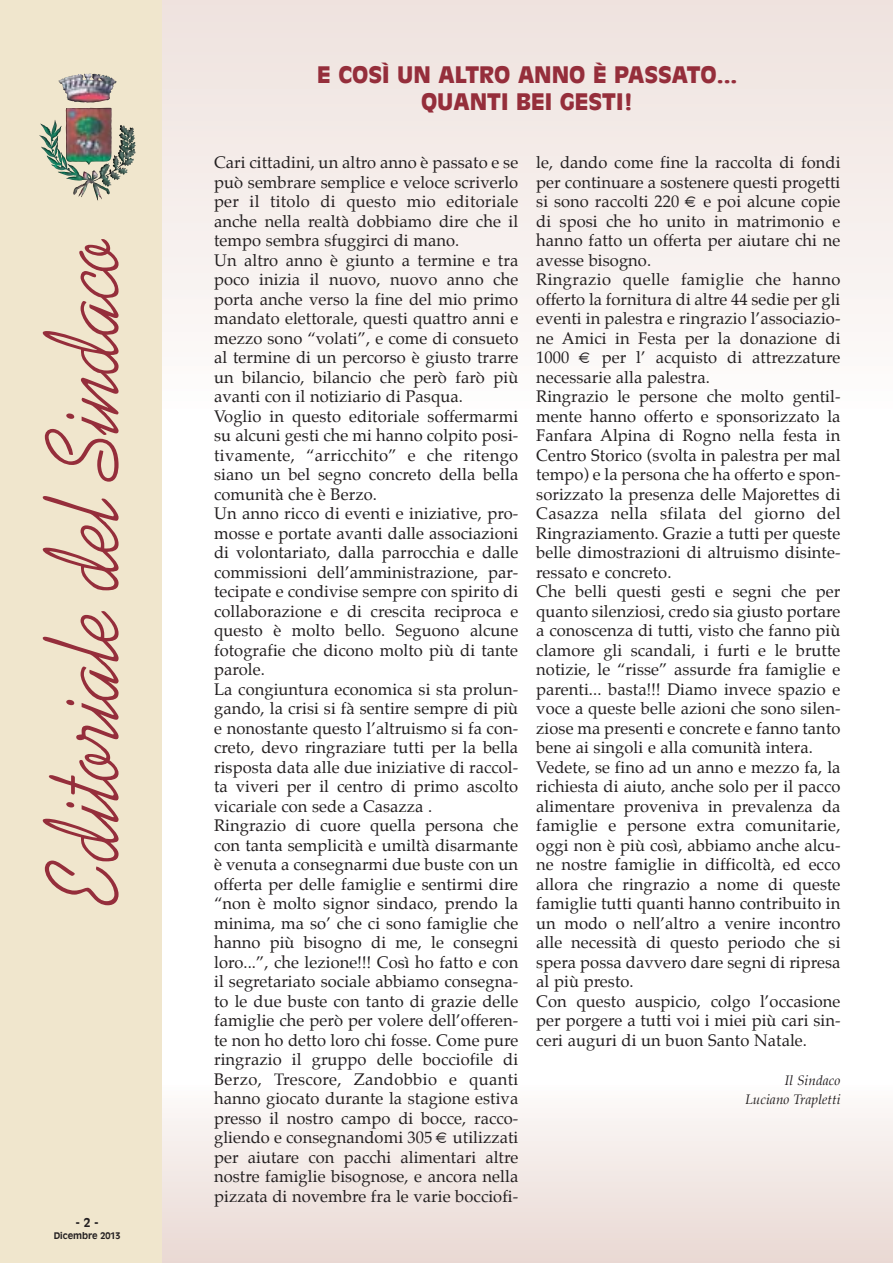
<style>
.page{position:relative;width:893px;height:1263px;background:#fff}
.page>*{position:absolute;margin:0;border:0;box-sizing:border-box;transform-origin:0 0}
.t1{font:105px "Kaufmann";color:#952e3b;scale:.85 1}
.t2{font:900 22.5px/27px "Antique Olive LT";color:#952e3b;text-align:center}
.t3{font:16.5px/19.5px "Palatino";letter-spacing:.005em;color:#231f20}
.t4{font:italic 13.5px/19.5px "Palatino";letter-spacing:.005em;color:#231f20;text-align:right}
.t5{font:700 12px "Antique Olive LT";color:#231f20}
.t6{font:700 9px "Antique Olive LT";color:#231f20}
</style>
<div class="page">
<div style="left:162px;top:0;width:731px;height:412px;background:linear-gradient(to bottom,#eee2dd,#fefcfb)"></div>
<div style="left:162px;top:1084px;width:731px;height:179px;background:linear-gradient(to bottom,#fdfbfa,#e9d7d2)"></div>
<div style="left:0;top:0;width:162px;height:1263px;background:#f0e6cd"></div>
<img style="left:58px;top:73px;width:59px;height:92px">
<h1 class="t1" style="left:43px;top:902px;width:787px;rotate:-90deg">Editoriale del Sindaco</h1>
<p class="t5" style="left:76px;top:1216px;width:25px">- 2 -</p>
<p class="t6" style="left:54px;top:1230px;width:68px">Dicembre 2013</p>
<h2 class="t2" style="left:317px;top:61px;width:422px">E COSÌ UN ALTRO ANNO È PASSATO...<br>QUANTI BEI GESTI!</h2>
<p class="t3" style="left:214px;top:154px;width:306px">Cari cittadini, un altro anno è passato e se può sembrare semplice e veloce scriverlo per il titolo di questo mio editoriale anche nella realtà dobbiamo dire che il tempo sembra sfuggirci di mano.<br>Un altro anno è giunto a termine e tra poco inizia il nuovo, nuovo anno che porta anche verso la fine del mio primo mandato elettorale, questi quattro anni e mezzo sono “volati”, e come di consueto al termine di un percorso è giusto trarre un bilancio, bilancio che però farò più avanti con il notiziario di Pasqua.<br>Voglio in questo editoriale soffermarmi su alcuni gesti che mi hanno colpito posi&shy;tivamente, “arricchito” e che ritengo siano un bel segno concreto della bella comunità che è Berzo.<br>Un anno ricco di eventi e iniziative, pro&shy;mosse e portate avanti dalle associazioni di volontariato, dalla parrocchia e dalle commissioni dell’amministrazione, par&shy;tecipate e condivise sempre con spirito di collaborazione e di crescita reciproca e questo è molto bello. Seguono alcune fotografie che dicono molto più di tante parole.<br>La congiuntura economica si sta prolun&shy;gando, la crisi si fà sentire sempre di più e nonostante questo l’altruismo si fa con&shy;creto, devo ringraziare tutti per la bella risposta data alle due iniziative di raccol&shy;ta viveri per il centro di primo ascolto vicariale con sede a Casazza .<br>Ringrazio di cuore quella persona che con tanta semplicità e umiltà disarmante è venuta a consegnarmi due buste con un offerta per delle famiglie e sentirmi dire “non è molto signor sindaco, prendo la minima, ma so’ che ci sono famiglie che hanno più bisogno di me, le consegni loro...”, che lezione!!! Così ho fatto e con il segretariato sociale abbiamo consegna&shy;to le due buste con tanto di grazie delle famiglie che però per volere dell’offeren&shy;te non ho detto loro chi fosse. Come pure ringrazio il gruppo delle bocciofile di Berzo, Trescore, Zandobbio e quanti hanno giocato durante la stagione estiva presso il nostro campo di bocce, racco&shy;gliendo e consegnandomi 305 € utilizzati per aiutare con pacchi alimentari altre nostre famiglie bisognose, e ancora nella pizzata di novembre fra le varie bocciofi-</p>
<p class="t3" style="left:536px;top:154px;width:306px">le, dando come fine la raccolta di fondi per continuare a sostenere questi progetti si sono raccolti 220 € e poi alcune copie di sposi che ho unito in matrimonio e hanno fatto un offerta per aiutare chi ne avesse bisogno.<br>Ringrazio quelle famiglie che hanno offerto la fornitura di altre 44 sedie per gli eventi in palestra e ringrazio l’associazio&shy;ne Amici in Festa per la donazione di 1000 € per l’ acquisto di attrezzature necessarie alla palestra.<br>Ringrazio le persone che molto gentil&shy;mente hanno offerto e sponsorizzato la Fanfara Alpina di Rogno nella festa in Centro Storico (svolta in palestra per mal tempo) e la persona che ha offerto e spon&shy;sorizzato la presenza delle Majorettes di Casazza nella sfilata del giorno del Ringraziamento. Grazie a tutti per queste belle dimostrazioni di altruismo disinte&shy;ressato e concreto.<br>Che belli questi gesti e segni che per quanto silenziosi, credo sia giusto portare a conoscenza di tutti, visto che fanno più clamore gli scandali, i furti e le brutte notizie, le “risse” assurde fra famiglie e parenti... basta!!! Diamo invece spazio e voce a queste belle azioni che sono silen&shy;ziose ma presenti e concrete e fanno tanto bene ai singoli e alla comunità intera.<br>Vedete, se fino ad un anno e mezzo fa, la richiesta di aiuto, anche solo per il pacco alimentare proveniva in prevalenza da famiglie e persone extra comunitarie, oggi non è più così, abbiamo anche alcu&shy;ne nostre famiglie in difficoltà, ed ecco allora che ringrazio a nome di queste famiglie tutti quanti hanno contribuito in un modo o nell’altro a venire incontro alle necessità di questo periodo che si spera possa davvero dare segni di ripresa al più presto.<br>Con questo auspicio, colgo l’occasione per porgere a tutti voi i miei più cari sin&shy;ceri auguri di un buon Santo Natale.</p>
<p class="t4" style="left:745px;top:1071px;width:97px">Il Sindaco<br>Luciano Trapletti</p>
</div>
